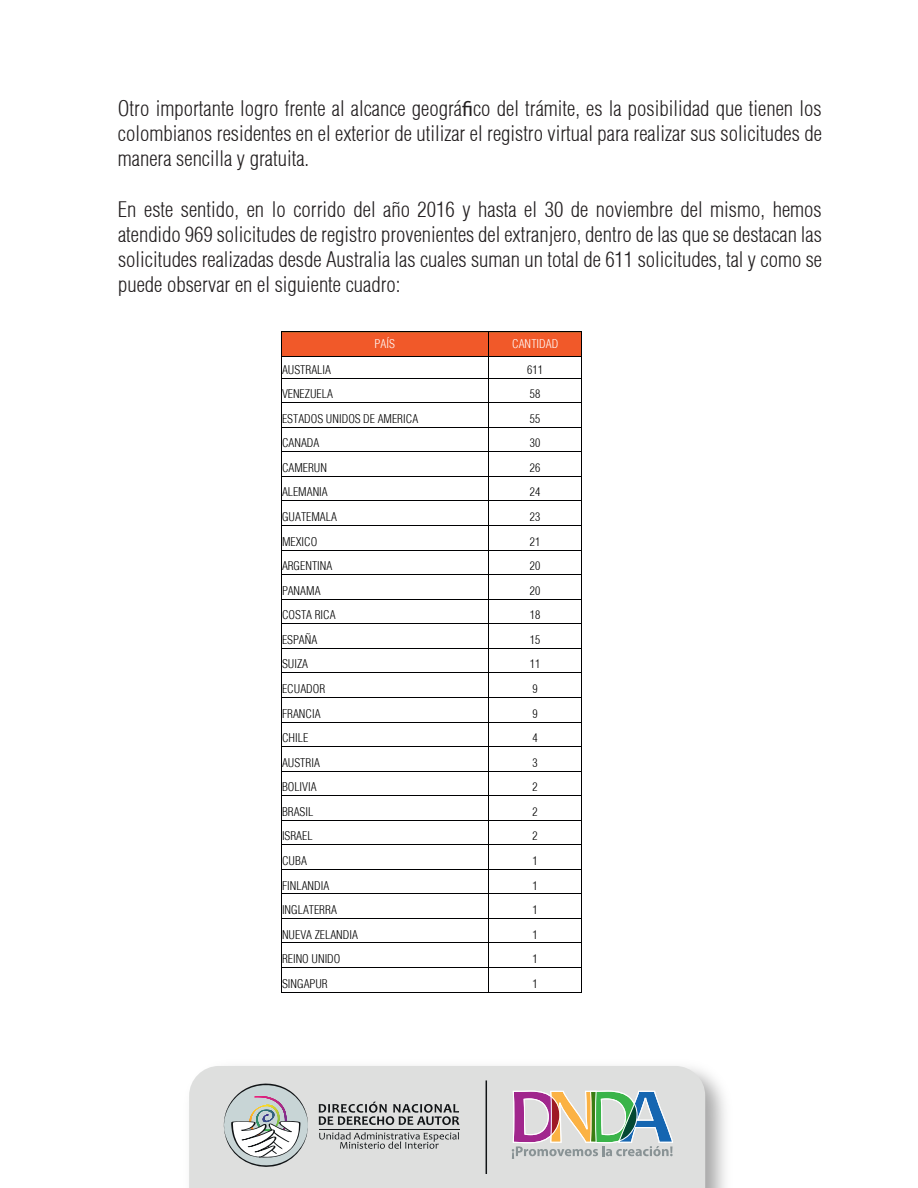
<style>
.page{position:relative;width:918px;height:1188px;background:#fff}
.page>*{position:absolute;margin:0;border:0;box-sizing:border-box;transform-origin:0 0}
.t1{font:300 condensed 21px/25.2px "Helvetica";color:#231f20;text-align:justify}
.t2{font:300 condensed 11.85px "Helvetica";letter-spacing:-.005em;color:#000001}
.t3{font:300 condensed 11.85px "Helvetica";letter-spacing:.005em;color:#fff}
.s1{font-family:"Myriad Pro";font-weight:400;font-stretch:normal}
</style>
<div class="page">
<img style="left:705px;top:1073px;width:20px;height:115px">
<div style="left:189px;top:1066px;width:516px;height:122px;background:#dedfde"></div>
<svg style="left:319px;top:1102px;width:140px;height:23px;background:#9ea0a0"></svg>
<svg style="left:319px;top:1132px;width:140px;height:17px;background:#b7b8b8"></svg>
<hr style="left:319px;top:1129px;width:140px;height:1px;background:#111416">
<svg style="left:222px;top:1082px;width:86px;height:88px"></svg>
<svg style="left:512px;top:1091px;width:161px;height:68px;background:#b7b7b5"></svg>
<hr style="left:486px;top:1080px;width:1px;height:94px;background:#111416">
<div style="left:281px;top:332px;width:207px;height:24px;background:#f15929"></div>
<div style="left:489px;top:332px;width:92px;height:24px;background:#f15929"></div>
<hr style="left:281px;top:331px;width:207px;height:1px;background:#000001">
<hr style="left:281px;top:332px;width:207px;height:1px;background:#c66127">
<hr style="left:489px;top:331px;width:92px;height:1px;background:#000001">
<hr style="left:489px;top:332px;width:92px;height:1px;background:#c66127">
<hr style="left:281px;top:356px;width:207px;height:1px;background:#000001">
<hr style="left:489px;top:356px;width:92px;height:1px;background:#000001">
<hr style="left:281px;top:378px;width:207px;height:1px;background:#000001">
<hr style="left:489px;top:378px;width:92px;height:1px;background:#000001">
<hr style="left:281px;top:402px;width:207px;height:1px;background:#000001">
<hr style="left:489px;top:402px;width:92px;height:1px;background:#000001">
<hr style="left:281px;top:427px;width:207px;height:1px;background:#000001">
<hr style="left:489px;top:427px;width:92px;height:1px;background:#000001">
<hr style="left:281px;top:451px;width:207px;height:1px;background:#000001">
<hr style="left:489px;top:451px;width:92px;height:1px;background:#000001">
<hr style="left:281px;top:476px;width:207px;height:1px;background:#000001">
<hr style="left:489px;top:476px;width:92px;height:1px;background:#000001">
<hr style="left:281px;top:501px;width:207px;height:1px;background:#000001">
<hr style="left:489px;top:501px;width:92px;height:1px;background:#000001">
<hr style="left:281px;top:525px;width:207px;height:1px;background:#000001">
<hr style="left:489px;top:525px;width:92px;height:1px;background:#000001">
<hr style="left:281px;top:550px;width:207px;height:1px;background:#000001">
<hr style="left:489px;top:550px;width:92px;height:1px;background:#000001">
<hr style="left:281px;top:574px;width:207px;height:1px;background:#000001">
<hr style="left:489px;top:574px;width:92px;height:1px;background:#000001">
<hr style="left:281px;top:599px;width:207px;height:1px;background:#000001">
<hr style="left:489px;top:599px;width:92px;height:1px;background:#000001">
<hr style="left:281px;top:623px;width:207px;height:1px;background:#000001">
<hr style="left:489px;top:623px;width:92px;height:1px;background:#000001">
<hr style="left:281px;top:648px;width:207px;height:1px;background:#000001">
<hr style="left:489px;top:648px;width:92px;height:1px;background:#000001">
<hr style="left:281px;top:673px;width:207px;height:1px;background:#000001">
<hr style="left:489px;top:673px;width:92px;height:1px;background:#000001">
<hr style="left:281px;top:697px;width:207px;height:1px;background:#000001">
<hr style="left:489px;top:697px;width:92px;height:1px;background:#000001">
<hr style="left:281px;top:722px;width:207px;height:1px;background:#000001">
<hr style="left:489px;top:722px;width:92px;height:1px;background:#000001">
<hr style="left:281px;top:746px;width:207px;height:1px;background:#000001">
<hr style="left:489px;top:746px;width:92px;height:1px;background:#000001">
<hr style="left:281px;top:771px;width:207px;height:1px;background:#000001">
<hr style="left:489px;top:771px;width:92px;height:1px;background:#000001">
<hr style="left:281px;top:795px;width:207px;height:1px;background:#000001">
<hr style="left:489px;top:795px;width:92px;height:1px;background:#000001">
<hr style="left:281px;top:820px;width:207px;height:1px;background:#000001">
<hr style="left:489px;top:820px;width:92px;height:1px;background:#000001">
<hr style="left:281px;top:844px;width:207px;height:1px;background:#000001">
<hr style="left:489px;top:844px;width:92px;height:1px;background:#000001">
<hr style="left:281px;top:869px;width:207px;height:1px;background:#000001">
<hr style="left:489px;top:869px;width:92px;height:1px;background:#000001">
<hr style="left:281px;top:894px;width:207px;height:1px;background:#000001">
<hr style="left:489px;top:894px;width:92px;height:1px;background:#000001">
<hr style="left:281px;top:918px;width:207px;height:1px;background:#000001">
<hr style="left:489px;top:918px;width:92px;height:1px;background:#000001">
<hr style="left:281px;top:943px;width:207px;height:1px;background:#000001">
<hr style="left:489px;top:943px;width:92px;height:1px;background:#000001">
<hr style="left:281px;top:967px;width:207px;height:1px;background:#000001">
<hr style="left:489px;top:967px;width:92px;height:1px;background:#000001">
<svg style="left:281px;top:332px;width:1px;height:660px"></svg>
<hr style="left:281px;top:992px;width:207px;height:1px;background:#000001">
<svg style="left:488px;top:331px;width:1px;height:662px"></svg>
<hr style="left:489px;top:992px;width:92px;height:1px;background:#000001">
<svg style="left:581px;top:331px;width:1px;height:662px"></svg>
<p class="t1" style="left:118px;top:96px;width:705px">Otro importante logro frente al alcance geográ<span class="s1">fi</span>co del trámite, es la posibilidad que tienen los colombianos residentes en el exterior de utilizar el registro virtual para realizar sus solicitudes de manera sencilla y gratuita.</p>
<p class="t1" style="left:118px;top:197px;width:706px">En este sentido, en lo corrido del año 2016 y hasta el 30 de noviembre del mismo, hemos atendido 969 solicitudes de registro provenientes del extranjero, dentro de las que se destacan las solicitudes realizadas desde Australia las cuales suman un total de 611 solicitudes, tal y como se puede observar en el siguiente cuadro:</p>
<p class="t3" style="left:375px;top:337px;width:22px">PAÍS</p>
<p class="t3" style="left:512px;top:337px;width:48px">CANTIDAD</p>
<p class="t2" style="left:282px;top:362px;width:51px">AUSTRALIA</p>
<p class="t2" style="left:527px;top:362px;width:17px">611</p>
<p class="t2" style="left:282px;top:386px;width:53px">VENEZUELA</p>
<p class="t2" style="left:530px;top:386px;width:12px">58</p>
<p class="t2" style="left:282px;top:411px;width:138px">ESTADOS UNIDOS DE AMERICA</p>
<p class="t2" style="left:530px;top:411px;width:12px">55</p>
<p class="t2" style="left:282px;top:436px;width:39px">CANADA</p>
<p class="t2" style="left:530px;top:436px;width:12px">30</p>
<p class="t2" style="left:282px;top:460px;width:47px">CAMERUN</p>
<p class="t2" style="left:530px;top:460px;width:12px">26</p>
<p class="t2" style="left:282px;top:485px;width:47px">ALEMANIA</p>
<p class="t2" style="left:530px;top:485px;width:12px">24</p>
<p class="t2" style="left:282px;top:509px;width:57px">GUATEMALA</p>
<p class="t2" style="left:530px;top:509px;width:12px">23</p>
<p class="t2" style="left:282px;top:534px;width:37px">MEXICO</p>
<p class="t2" style="left:530px;top:534px;width:12px">21</p>
<p class="t2" style="left:282px;top:558px;width:52px">ARGENTINA</p>
<p class="t2" style="left:530px;top:558px;width:12px">20</p>
<p class="t2" style="left:282px;top:583px;width:40px">PANAMA</p>
<p class="t2" style="left:530px;top:583px;width:12px">20</p>
<p class="t2" style="left:282px;top:608px;width:55px">COSTA RICA</p>
<p class="t2" style="left:530px;top:608px;width:12px">18</p>
<p class="t2" style="left:282px;top:632px;width:37px">ESPAÑA</p>
<p class="t2" style="left:530px;top:632px;width:12px">15</p>
<p class="t2" style="left:282px;top:657px;width:28px">SUIZA</p>
<p class="t2" style="left:530px;top:657px;width:12px">11</p>
<p class="t2" style="left:282px;top:681px;width:45px">ECUADOR</p>
<p class="t2" style="left:532px;top:681px;width:7px">9</p>
<p class="t2" style="left:282px;top:706px;width:40px">FRANCIA</p>
<p class="t2" style="left:532px;top:706px;width:7px">9</p>
<p class="t2" style="left:282px;top:731px;width:28px">CHILE</p>
<p class="t2" style="left:532px;top:731px;width:7px">4</p>
<p class="t2" style="left:282px;top:755px;width:39px">AUSTRIA</p>
<p class="t2" style="left:532px;top:755px;width:7px">3</p>
<p class="t2" style="left:282px;top:780px;width:36px">BOLIVIA</p>
<p class="t2" style="left:532px;top:780px;width:7px">2</p>
<p class="t2" style="left:282px;top:804px;width:33px">BRASIL</p>
<p class="t2" style="left:532px;top:804px;width:7px">2</p>
<p class="t2" style="left:282px;top:829px;width:32px">ISRAEL</p>
<p class="t2" style="left:532px;top:829px;width:7px">2</p>
<p class="t2" style="left:282px;top:853px;width:26px">CUBA</p>
<p class="t2" style="left:532px;top:853px;width:7px">1</p>
<p class="t2" style="left:282px;top:878px;width:49px">FINLANDIA</p>
<p class="t2" style="left:532px;top:878px;width:7px">1</p>
<p class="t2" style="left:282px;top:902px;width:56px">INGLATERRA</p>
<p class="t2" style="left:532px;top:902px;width:7px">1</p>
<p class="t2" style="left:282px;top:927px;width:78px">NUEVA ZELANDIA</p>
<p class="t2" style="left:532px;top:927px;width:7px">1</p>
<p class="t2" style="left:282px;top:951px;width:60px">REINO UNIDO</p>
<p class="t2" style="left:532px;top:951px;width:7px">1</p>
<p class="t2" style="left:282px;top:976px;width:47px">SINGAPUR</p>
<p class="t2" style="left:532px;top:976px;width:7px">1</p>
</div>
